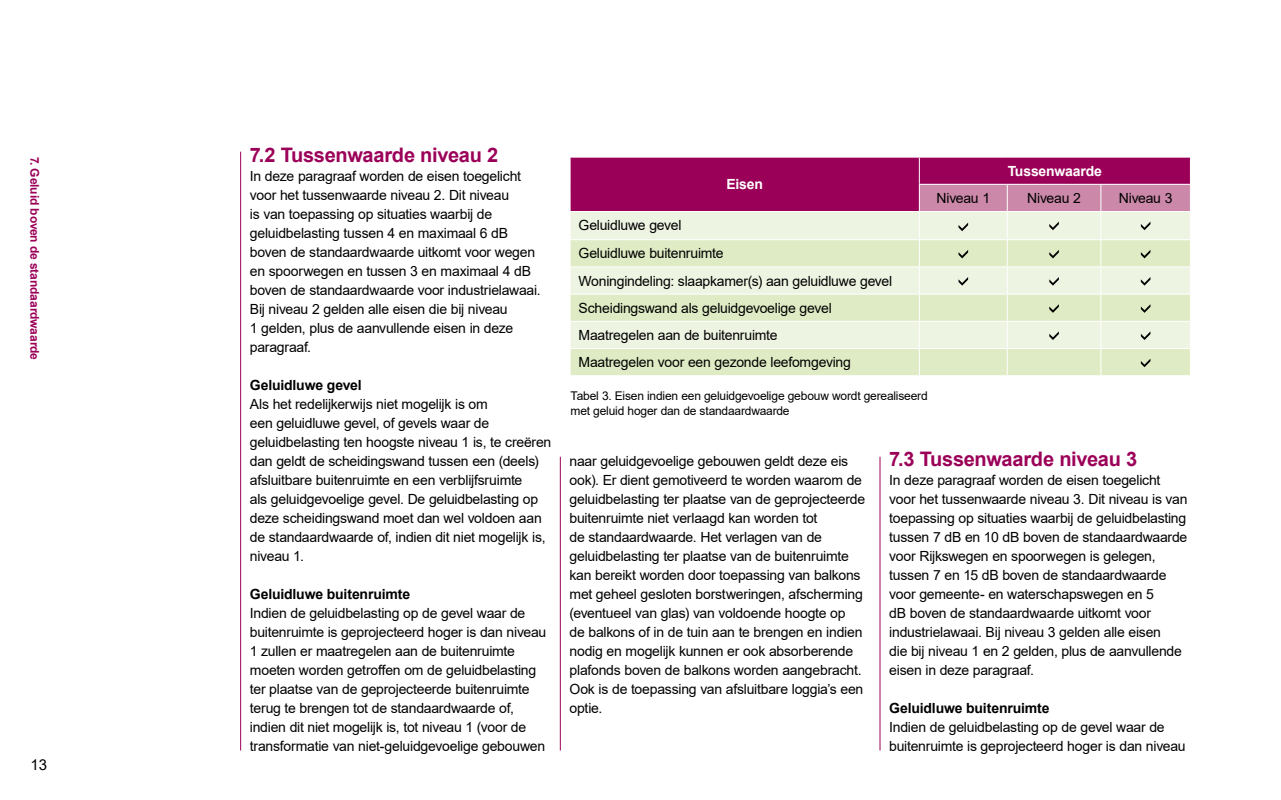
<style>
.page{position:relative;width:1281px;height:800px;background:#fff}
.page>*{position:absolute;margin:0;border:0;box-sizing:border-box;transform-origin:0 0}
.Tussenkop_Aalsmeer{font:700 20px "Arial";letter-spacing:-.015em;color:#9b0058}
.t1{font:15px "Arial";color:#000}
.Body_Aalsmeer{font:14px/19px "Arial";letter-spacing:-.015em;color:#000}
.Tussenkop_zwart{font:700 14px "Arial";letter-spacing:-.01em;color:#000}
.Body_Aalsmeer-2{font:700 14px "Arial";letter-spacing:-.01em;color:#fff}
.Bijschrift_Aalsmeer{font:12px/15px "Arial";letter-spacing:-.015em;color:#000}
.Body_Aalsmeer-3{font:700 12px "Arial";letter-spacing:-.01em;color:#9b0058}
</style>
<div class="page">
<hr style="left:240px;top:152px;width:1px;height:598px;background:#9b0058">
<hr style="left:879px;top:457px;width:1px;height:293px;background:#9b0058">
<hr style="left:560px;top:457px;width:1px;height:293px;background:#9b0058">
<svg style="left:570px;top:157px;width:620px;height:218px;background:#d7bcba"></svg>
<p class="Body_Aalsmeer-3" style="left:43px;top:157px;width:205px;rotate:90deg">7. Geluid boven de standaardwaarde</p>
<p class="t1" style="left:30px;top:754px;width:18px">13</p>
<p class="Tussenkop_Aalsmeer" style="left:250px;top:140px;width:250px">7.2 Tussenwaarde niveau 2</p>
<p class="Body_Aalsmeer" style="left:250px;top:166px;width:292px">In deze paragraaf worden de eisen toegelicht voor het tussenwaarde niveau 2. Dit niveau<br>is van toepassing op situaties waarbij de geluidbelasting tussen 4 en maximaal 6 dB boven de standaardwaarde uitkomt voor wegen en spoorwegen en tussen 3 en maximaal 4 dB boven de standaardwaarde voor industrielawaai.<br>Bij niveau 2 gelden alle eisen die bij niveau<br>1 gelden, plus de aanvullende eisen in deze paragraaf.</p>
<p class="Tussenkop_zwart" style="left:250px;top:375px;width:113px">Geluidluwe gevel</p>
<p class="Body_Aalsmeer" style="left:250px;top:394px;width:303px">Als het redelijkerwijs niet mogelijk is om<br>een geluidluwe gevel, of gevels waar de geluidbelasting ten hoogste niveau 1 is, te creëren dan geldt de scheidingswand tussen een (deels) afsluitbare buitenruimte en een verblijfsruimte<br>als geluidgevoelige gevel. De geluidbelasting op deze scheidingswand moet dan wel voldoen aan de standaardwaarde of, indien dit niet mogelijk is, niveau 1.</p>
<p class="Tussenkop_zwart" style="left:250px;top:584px;width:162px">Geluidluwe buitenruimte</p>
<p class="Body_Aalsmeer" style="left:250px;top:603px;width:298px">Indien de geluidbelasting op de gevel waar de buitenruimte is geprojecteerd hoger is dan niveau 1 zullen er maatregelen aan de buitenruimte moeten worden getroffen om de geluidbelasting ter plaatse van de geprojecteerde buitenruimte terug te brengen tot de standaardwaarde of, indien dit niet mogelijk is, tot niveau 1 (voor de transformatie van niet-geluidgevoelige gebouwen</p>
<p class="Body_Aalsmeer-2" style="left:726px;top:175px;width:38px">Eisen</p>
<p class="Body_Aalsmeer" style="left:578px;top:216px;width:104px">Geluidluwe gevel</p>
<p class="Body_Aalsmeer" style="left:578px;top:244px;width:146px">Geluidluwe buitenruimte</p>
<p class="Body_Aalsmeer" style="left:578px;top:271px;width:315px">Woningindeling: slaapkamer(s) aan geluidluwe gevel</p>
<p class="Body_Aalsmeer" style="left:578px;top:298px;width:255px">Scheidingswand als geluidgevoelige gevel</p>
<p class="Body_Aalsmeer" style="left:578px;top:325px;width:200px">Maatregelen aan de buitenruimte</p>
<p class="Body_Aalsmeer" style="left:578px;top:353px;width:274px">Maatregelen voor een gezonde leefomgeving</p>
<p class="Bijschrift_Aalsmeer" style="left:570px;top:388px;width:358px">Tabel 3. Eisen indien een geluidgevoelige gebouw wordt gerealiseerd met geluid hoger dan de standaardwaarde</p>
<p class="Body_Aalsmeer-2" style="left:1007px;top:161px;width:96px">Tussenwaarde</p>
<p class="Body_Aalsmeer" style="left:936px;top:188px;width:55px">Niveau 1</p>
<p class="Body_Aalsmeer" style="left:1027px;top:188px;width:55px">Niveau 2</p>
<p class="Body_Aalsmeer" style="left:1118px;top:188px;width:55px">Niveau 3</p>
<p class="Body_Aalsmeer" style="left:569px;top:451px;width:297px">naar geluidgevoelige gebouwen geldt deze eis ook). Er dient gemotiveerd te worden waarom de geluidbelasting ter plaatse van de geprojecteerde buitenruimte niet verlaagd kan worden tot<br>de standaardwaarde. Het verlagen van de geluidbelasting ter plaatse van de buitenruimte kan bereikt worden door toepassing van balkons met geheel gesloten borstweringen, afscherming (eventueel van glas) van voldoende hoogte op<br>de balkons of in de tuin aan te brengen en indien nodig en mogelijk kunnen er ook absorberende plafonds boven de balkons worden aangebracht.<br>Ook is de toepassing van afsluitbare loggia’s een optie.</p>
<p class="Tussenkop_Aalsmeer" style="left:889px;top:444px;width:249px">7.3 Tussenwaarde niveau 3</p>
<p class="Body_Aalsmeer" style="left:889px;top:470px;width:300px">In deze paragraaf worden de eisen toegelicht voor het tussenwaarde niveau 3. Dit niveau is van toepassing op situaties waarbij de geluidbelasting tussen 7 dB en 10 dB boven de standaardwaarde voor Rijkswegen en spoorwegen is gelegen, tussen 7 en 15 dB boven de standaardwaarde voor gemeente- en waterschapswegen en 5<br>dB boven de standaardwaarde uitkomt voor industrielawaai. Bij niveau 3 gelden alle eisen<br>die bij niveau 1 en 2 gelden, plus de aanvullende eisen in deze paragraaf.</p>
<p class="Tussenkop_zwart" style="left:889px;top:698px;width:162px">Geluidluwe buitenruimte</p>
<p class="Body_Aalsmeer" style="left:889px;top:717px;width:298px">Indien de geluidbelasting op de gevel waar de buitenruimte is geprojecteerd hoger is dan niveau</p>
</div>
